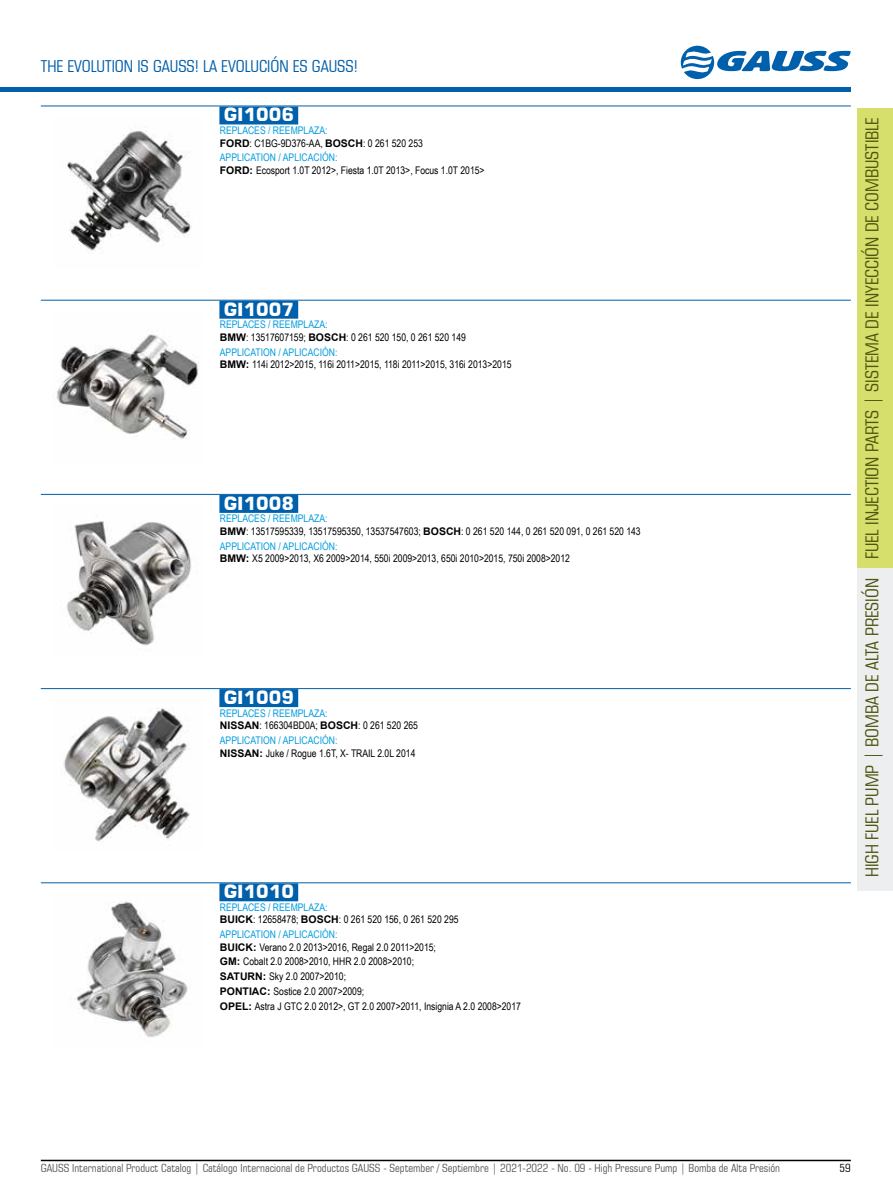
<style>
.page{position:relative;width:893px;height:1191px;background:#fff}
.page>*{position:absolute;margin:0;border:0;box-sizing:border-box;transform-origin:0 0}
.t1{font:condensed 18px "Square 721 BT";color:#4d540d}
.t2{font:700 18px "Square 721 BT";color:#fff}
.t3{font:condensed 16.5px "Square 721 BT";color:#005ea9}
.t4{font:condensed 11.25px "Square 721 BT";color:#5b5b5f}
.t5{font:condensed 11.25px "Square 721 BT";color:#000}
.t6{font:10.5px/12.6px "Arial Narrow";color:#000}
.s1{color:#009cde}
.s2{font-family:"Arial";font-weight:700}
</style>
<div class="page">
<hr style="left:41px;top:1159px;width:810px;height:2px;background:#000">
<div style="left:857px;top:108px;width:36px;height:461px;background:#d6de6c"></div>
<div style="left:857px;top:568px;width:36px;height:322px;background:#edeef0"></div>
<hr style="left:0;top:87px;width:851px;height:4px;background:#0060ab">
<svg style="left:681px;top:46px;width:170px;height:33px"></svg>
<hr style="left:41px;top:106px;width:810px;height:1px;background:#0060ab">
<div style="left:219px;top:106px;width:79px;height:18px;background:#0060ab"></div>
<img style="left:67px;top:127px;width:125px;height:124px">
<hr style="left:41px;top:300px;width:810px;height:1px;background:#0060ab">
<div style="left:219px;top:301px;width:79px;height:18px;background:#0060ab"></div>
<img style="left:56px;top:334px;width:142px;height:106px">
<hr style="left:41px;top:494px;width:810px;height:1px;background:#0060ab">
<div style="left:219px;top:495px;width:79px;height:18px;background:#0060ab"></div>
<img style="left:66px;top:521px;width:125px;height:125px">
<hr style="left:41px;top:688px;width:810px;height:1px;background:#0060ab">
<div style="left:219px;top:689px;width:79px;height:18px;background:#0060ab"></div>
<img style="left:63px;top:708px;width:127px;height:134px">
<hr style="left:41px;top:882px;width:810px;height:1px;background:#0060ab">
<div style="left:219px;top:883px;width:79px;height:18px;background:#0060ab"></div>
<img style="left:76px;top:901px;width:112px;height:137px">
<h2 class="t3" style="left:41px;top:56px;width:319px">THE EVOLUTION IS GAUSS! LA EVOLUCIÓN ES GAUSS!</h2>
<h1 class="t2" style="left:224px;top:104px;width:72px">GI1006</h1>
<p class="t6" style="left:220px;top:124px;width:205px"><span class="s1">REPLACES / REEMPLAZA:<br></span><span class="s2">FORD</span>: C1BG-9D376-AA, <span class="s2">BOSCH</span>: 0 261 520 253</p>
<p class="t6" style="left:220px;top:151px;width:266px"><span class="s1">APPLICATION / APLICACIÓN:<br></span><span class="s2">FORD:</span> Ecosport 1.0T 2012&gt;, Fiesta 1.0T 2013&gt;, Focus 1.0T 2015&gt;</p>
<h1 class="t2" style="left:224px;top:298px;width:72px">GI1007</h1>
<p class="t6" style="left:220px;top:318px;width:248px"><span class="s1">REPLACES / REEMPLAZA:<br></span><span class="s2">BMW</span>: 13517607159; <span class="s2">BOSCH</span>: 0 261 520 150, 0 261 520 149</p>
<p class="t6" style="left:220px;top:345px;width:293px"><span class="s1">APPLICATION / APLICACIÓN:<br></span><span class="s2">BMW:</span> 114i 2012&gt;2015, 116i 2011&gt;2015, 118i 2011&gt;2015, 316i 2013&gt;2015</p>
<h1 class="t2" style="left:224px;top:492px;width:72px">GI1008</h1>
<p class="t6" style="left:220px;top:512px;width:422px"><span class="s1">REPLACES / REEMPLAZA:<br></span><span class="s2">BMW</span>: 13517595339, 13517595350, 13537547603; <span class="s2">BOSCH</span>: 0 261 520 144, 0 261 520 091, 0 261 520 143</p>
<p class="t6" style="left:220px;top:539px;width:352px"><span class="s1">APPLICATION / APLICACIÓN:<br></span><span class="s2">BMW:</span> X5 2009&gt;2013, X6 2009&gt;2014, 550i 2009&gt;2013, 650i 2010&gt;2015, 750i 2008&gt;2012</p>
<h1 class="t2" style="left:224px;top:686px;width:72px">GI1009</h1>
<p class="t6" style="left:220px;top:706px;width:200px"><span class="s1">REPLACES / REEMPLAZA:<br></span><span class="s2">NISSAN</span>: 166304BD0A; <span class="s2">BOSCH</span>: 0 261 520 265</p>
<p class="t6" style="left:220px;top:733px;width:197px"><span class="s1">APPLICATION / APLICACIÓN:<br></span><span class="s2">NISSAN:</span> Juke / Rogue 1.6T, X- TRAIL 2.0L 2014</p>
<h1 class="t2" style="left:224px;top:880px;width:72px">GI1010</h1>
<p class="t6" style="left:220px;top:900px;width:240px"><span class="s1">REPLACES / REEMPLAZA:<br></span><span class="s2">BUICK</span>: 12658478; <span class="s2">BOSCH</span>: 0 261 520 156, 0 261 520 295</p>
<p class="t6" style="left:220px;top:927px;width:218px"><span class="s1">APPLICATION / APLICACIÓN:<br></span><span class="s2">BUICK:</span> Verano 2.0 2013&gt;2016, Regal 2.0 2011&gt;2015;</p>
<p class="t6" style="left:220px;top:954px;width:303px;line-height:14.7px"><span class="s2">GM:</span> Cobalt 2.0 2008&gt;2010, HHR 2.0 2008&gt;2010;<br><span class="s2">SATURN:</span> Sky 2.0 2007&gt;2010;<br><span class="s2">PONTIAC:</span> Sostice 2.0 2007&gt;2009;<br><span class="s2">OPEL:</span> Astra J GTC 2.0 2012&gt;, GT 2.0 2007&gt;2011, Insignia A 2.0 2008&gt;2017</p>
<p class="t4" style="left:41px;top:1161px;width:741px">GAUSS International Product Catalog | Catálogo Internacional de Productos GAUSS - September / Septiembre | 2021-2022 - No. 09 - High Pressure Pump | Bomba de Alta Presión</p>
<h1 class="t1" style="left:861px;top:559px;width:443px;rotate:-90deg">FUEL INJECTION PARTS | SISTEMA DE INYECCIÓN DE COMBUSTIBLE</h1>
<h1 class="t1" style="left:861px;top:877px;width:301px;rotate:-90deg">HIGH FUEL PUMP | BOMBA DE ALTA PRESIÓN</h1>
<p class="t5" style="left:840px;top:1161px;width:13px">59</p>
</div>
